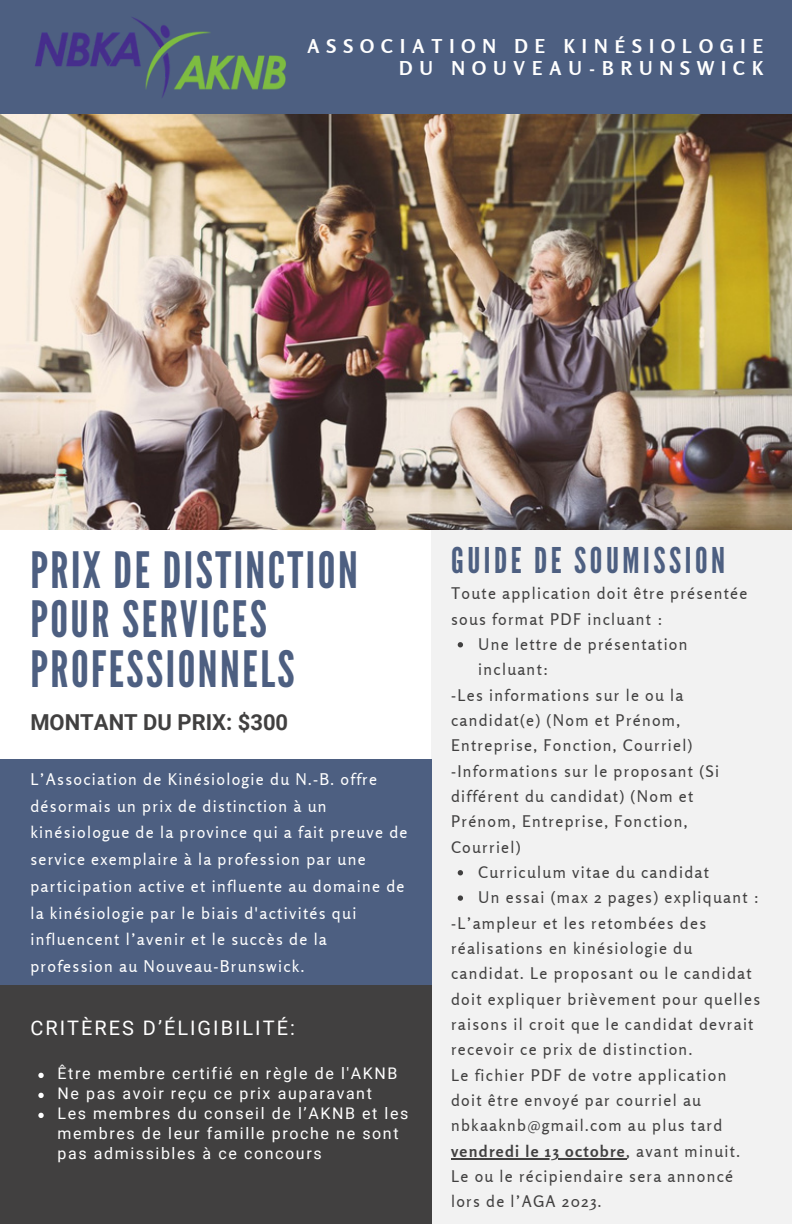
<style>
.page{position:relative;width:792px;height:1224px;background:#fff}
.page>*{position:absolute;margin:0;border:0;box-sizing:border-box;transform-origin:0 0}
.t1{font:50px/49.6px "League Gothic";letter-spacing:.05em;color:#4d5f81}
.t2{font:35.4px "League Gothic";letter-spacing:.1em;color:#4d5f81}
.t3{font:700 22px "Roboto";color:#414040}
.t4{font:20px "Roboto";letter-spacing:.1em;color:#fff}
.t5{font:700 19px/22.4px "Rosario";letter-spacing:.37em;color:#fff;text-align:right}
.t6{font:16px/25.4px "Rosario";letter-spacing:.08em;color:#414040}
.t7{font:16px/26.8px "Rosario";letter-spacing:.08em;color:#fff}
.t8{font:16px/20px "Roboto";letter-spacing:.1em;color:#fff}
.s1{font-weight:700}
</style>
<div class="page">
<img style="left:0;top:114px;width:792px;height:415px">
<div style="left:432px;top:515px;width:360px;height:709px;background:#f2f2f2"></div>
<div style="left:0;top:759px;width:432px;height:227px;background:#4d5f81"></div>
<div style="left:0;top:986px;width:432px;height:238px;background:#414040"></div>
<div style="left:0;top:0;width:792px;height:114px;background:#4d5f81"></div>
<svg style="left:458px;top:642px;width:5px;height:5px"></svg>
<svg style="left:458px;top:870px;width:5px;height:5px"></svg>
<svg style="left:458px;top:895px;width:5px;height:6px"></svg>
<hr style="left:451px;top:1158px;width:175px;height:1px;background:#414040">
<svg style="left:38px;top:1073px;width:6px;height:5px"></svg>
<svg style="left:38px;top:1093px;width:6px;height:5px"></svg>
<svg style="left:38px;top:1113px;width:6px;height:5px"></svg>
<img style="left:35px;top:17px;width:251px;height:81px">
<p class="t5" style="left:308px;top:35px;width:457px">ASSOCIATION DE KINÉSIOLOGIE<br>DU NOUVEAU-BRUNSWICK</p>
<p class="t1" style="left:30px;top:546px;width:329px">PRIX DE DISTINCTION<br>POUR SERVICES<br>PROFESSIONNELS</p>
<p class="t3" style="left:30px;top:709px;width:259px">MONTANT DU PRIX: $300</p>
<p class="t7" style="left:30px;top:765px;width:379px">L’Association de Kinésiologie du N.-B. offre désormais un prix de distinction à un kinésiologue de la province qui a fait preuve de service exemplaire à la profession par une participation active et influente au domaine de la kinésiologie par le biais d'activités qui influencent l’avenir et le succès de la profession au Nouveau-Brunswick.</p>
<p class="t4" style="left:30px;top:1017px;width:266px">CRITÈRES D’ÉLIGIBILITÉ:</p>
<p class="t8" style="left:58px;top:1064px;width:341px">Être membre certifié en règle de l'AKNB</p>
<p class="t8" style="left:58px;top:1084px;width:316px">Ne pas avoir reçu ce prix auparavant</p>
<p class="t8" style="left:58px;top:1104px;width:352px">Les membres du conseil de l’AKNB et les membres de leur famille proche ne sont pas admissibles à ce concours</p>
<p class="t2" style="left:451px;top:540px;width:276px">GUIDE DE SOUMISSION</p>
<p class="t6" style="left:451px;top:581px;width:298px">Toute application doit être présentée sous format PDF incluant :</p>
<p class="t6" style="left:478px;top:631px;width:211px">Une lettre de présentation incluant:</p>
<p class="t6" style="left:451px;top:682px;width:243px">-Les informations sur le ou la candidat(e) (Nom et Prénom,<br>Entreprise, Fonction, Courriel)</p>
<p class="t6" style="left:451px;top:758px;width:270px">-Informations sur le proposant (Si différent du candidat) (Nom et<br>Prénom, Entreprise, Fonction,<br>Courriel)</p>
<p class="t6" style="left:478px;top:859px;width:232px">Curriculum vitae du candidat</p>
<p class="t6" style="left:478px;top:885px;width:282px">Un essai (max 2 pages) expliquant :</p>
<p class="t6" style="left:451px;top:910px;width:311px">-L’ampleur et les retombées des réalisations en kinésiologie du candidat. Le proposant ou le candidat doit expliquer brièvement pour quelles raisons il croit que le candidat devrait recevoir ce prix de distinction.</p>
<p class="t6" style="left:451px;top:1062px;width:291px">Le fichier PDF de votre application doit être envoyé par courriel au nbkaaknb@gmail.com au plus tard <span class="s1">vendredi le 13 octobre</span>, avant minuit.<br>Le ou le récipiendaire sera annoncé lors de l’AGA 2023.</p>
</div>
